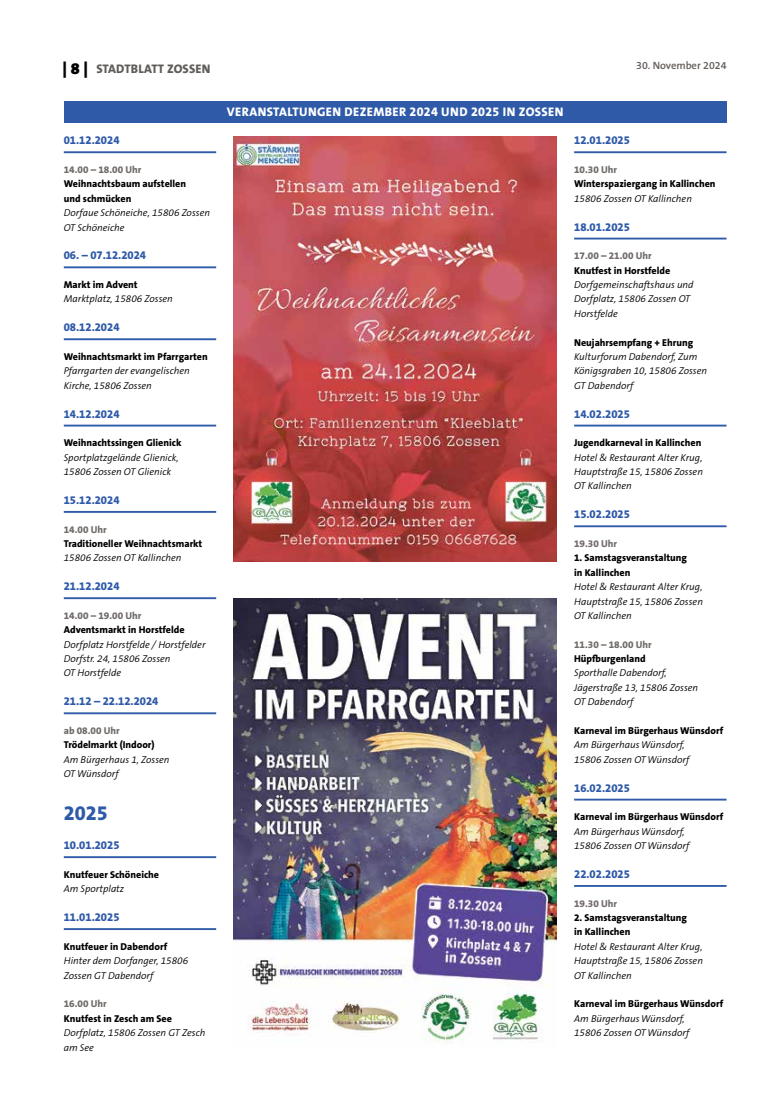
<style>
.page{position:relative;width:762px;height:1117px;background:#fff}
.page>*{position:absolute;margin:0;border:0;box-sizing:border-box;transform-origin:0 0}
.t1{font:800 20px "The Sans B W8";color:#2e5aa8}
.t2{font:800 12.5px "The Sans B W8";letter-spacing:.035em;color:#fff}
.t3{font:800 12.5px "The Sans B W8";letter-spacing:.015em;color:#615c58}
.t4{font:800 11.25px "The Sans B W8";color:#2e5aa8}
.t5{font:600 10.62px "The Sans B W6";color:#615c58}
.t6{font:italic 300 10px/14.4px "The Sans B W4";color:#000}
.t7{font:800 10px/14.4px "The Sans B W8";color:#000}
.t8{font:800 10px "The Sans B W8";color:#716c69}
.s1{font-family:"The Sans B W9";font-weight:900;font-size:16.25px;color:#000}
</style>
<div class="page">
<div style="left:64px;top:101px;width:662px;height:21px;background:#2e5aa8"></div>
<hr style="left:64px;top:151px;width:152px;height:2px;background:#2e5aa8">
<hr style="left:64px;top:266px;width:152px;height:2px;background:#2e5aa8">
<hr style="left:64px;top:338px;width:152px;height:2px;background:#2e5aa8">
<hr style="left:64px;top:424px;width:152px;height:2px;background:#2e5aa8">
<hr style="left:64px;top:511px;width:152px;height:1px;background:#2e5aa8">
<hr style="left:64px;top:597px;width:152px;height:2px;background:#2e5aa8">
<hr style="left:64px;top:712px;width:152px;height:2px;background:#2e5aa8">
<hr style="left:64px;top:856px;width:152px;height:1px;background:#2e5aa8">
<hr style="left:64px;top:927px;width:152px;height:2px;background:#2e5aa8">
<hr style="left:574px;top:151px;width:152px;height:2px;background:#2e5aa8">
<hr style="left:574px;top:237px;width:152px;height:2px;background:#2e5aa8">
<hr style="left:574px;top:424px;width:152px;height:2px;background:#2e5aa8">
<hr style="left:574px;top:525px;width:152px;height:2px;background:#2e5aa8">
<hr style="left:574px;top:798px;width:152px;height:2px;background:#2e5aa8">
<hr style="left:574px;top:884px;width:152px;height:2px;background:#2e5aa8">
<img style="left:234px;top:136px;width:322px;height:425px">
<img style="left:234px;top:598px;width:322px;height:446px">
<p class="t3" style="left:63px;top:61px;width:149px"><span class="s1">| 8 |</span> Stadtblatt Zoss en</p>
<p class="t4" style="left:64px;top:133px;width:57px">01.12.2024</p>
<p class="t8" style="left:64px;top:163px;width:79px">14.00 – 18.00 Uhr</p>
<p class="t7" style="left:64px;top:177px;width:124px">Weihnachtsbaum aufstellen und schmücken</p>
<p class="t6" style="left:64px;top:206px;width:148px">Dorfaue Schöneiche, 15806 Zossen<br>OT Schöneiche</p>
<p class="t4" style="left:64px;top:248px;width:84px">06. – 07.12.2024</p>
<p class="t7" style="left:64px;top:277px;width:75px">Markt im Advent</p>
<p class="t6" style="left:64px;top:292px;width:111px">Marktplatz, 15806 Zossen</p>
<p class="t4" style="left:64px;top:320px;width:57px">08.12.2024</p>
<p class="t7" style="left:64px;top:349px;width:145px">Weihnachtsmarkt im Pfarrgarten</p>
<p class="t6" style="left:64px;top:364px;width:128px">Pfarrgarten der evangelischen<br>Kirche, 15806 Zossen</p>
<p class="t4" style="left:64px;top:406px;width:57px">14.12.2024</p>
<p class="t7" style="left:64px;top:435px;width:119px">Weihnachtssingen Glienick</p>
<p class="t6" style="left:64px;top:450px;width:116px">Sportplatzgelände Glienick,<br>15806 Zossen OT Glienick</p>
<p class="t4" style="left:64px;top:492px;width:57px">15.12.2024</p>
<p class="t8" style="left:64px;top:522px;width:45px">14.00 Uhr</p>
<p class="t7" style="left:64px;top:536px;width:140px">Traditioneller Weihnachtsmarkt</p>
<p class="t6" style="left:64px;top:551px;width:119px">15806 Zossen OT Kallinchen</p>
<p class="t4" style="left:64px;top:579px;width:57px">21.12.2024</p>
<p class="t8" style="left:64px;top:609px;width:79px">14.00 – 19.00 Uhr</p>
<p class="t7" style="left:64px;top:622px;width:122px">Adventsmarkt in Horstfelde</p>
<p class="t6" style="left:64px;top:637px;width:143px">Dorfplatz Horstfelde / Horstfelder<br>Dorfstr. 24, 15806 Zossen<br>OT Horstfelde</p>
<p class="t4" style="left:64px;top:694px;width:96px">21.12 – 22.12.2024</p>
<p class="t8" style="left:64px;top:724px;width:58px">ab 08.00 Uhr</p>
<p class="t7" style="left:64px;top:737px;width:92px">Trödelmarkt (Indoor)</p>
<p class="t6" style="left:64px;top:752px;width:107px">Am Bürgerhaus 1, Zossen<br>OT Wünsdorf</p>
<h1 class="t1" style="left:64px;top:800px;width:46px">2025</h1>
<p class="t4" style="left:64px;top:837px;width:57px">10.01.2025</p>
<p class="t7" style="left:64px;top:867px;width:97px">Knutfeuer Schöneiche</p>
<p class="t6" style="left:64px;top:881px;width:62px">Am Sportplatz</p>
<p class="t4" style="left:64px;top:909px;width:57px">11.01.2025</p>
<p class="t7" style="left:64px;top:939px;width:105px">Knutfeuer in Dabendorf</p>
<p class="t6" style="left:64px;top:953px;width:126px">Hinter dem Dorfanger, 15806<br>Zossen GT Dabendorf</p>
<p class="t8" style="left:64px;top:997px;width:45px">16.00 Uhr</p>
<p class="t7" style="left:64px;top:1010px;width:110px">Knutfest in Zesch am See</p>
<p class="t6" style="left:64px;top:1025px;width:143px">Dorfplatz, 15806 Zossen GT Zesch am See</p>
<p class="t5" style="left:636px;top:59px;width:92px">30. November 2024</p>
<p class="t2" style="left:227px;top:104px;width:338px">veranstaltungen Dezember 2024 und 2025 in Zossen</p>
<p class="t4" style="left:574px;top:133px;width:57px">12.01.2025</p>
<p class="t8" style="left:574px;top:163px;width:45px">10.30 Uhr</p>
<p class="t7" style="left:574px;top:177px;width:143px">Winterspaziergang in Kallinchen</p>
<p class="t6" style="left:574px;top:191px;width:119px">15806 Zossen OT Kallinchen</p>
<p class="t4" style="left:574px;top:219px;width:57px">18.01.2025</p>
<p class="t8" style="left:574px;top:249px;width:79px">17.00 – 21.00 Uhr</p>
<p class="t7" style="left:574px;top:263px;width:98px">Knutfest in Horstfelde</p>
<p class="t6" style="left:574px;top:278px;width:121px">Dorfgemeinschaftshaus und<br>Dorfplatz, 15806 Zossen OT<br>Horstfelde</p>
<p class="t7" style="left:574px;top:335px;width:121px">Neujahrsempfang + Ehrung</p>
<p class="t6" style="left:574px;top:349px;width:134px">Kulturforum Dabendorf, Zum<br>Königsgraben 10, 15806 Zossen<br>GT Dabendorf</p>
<p class="t4" style="left:574px;top:406px;width:57px">14.02.2025</p>
<p class="t7" style="left:574px;top:435px;width:129px">Jugendkarneval in Kallinchen</p>
<p class="t6" style="left:574px;top:450px;width:130px;text-align:justify">Hotel &amp; Restaurant Alter Krug, Hauptstraße 15, 15806 Zossen OT Kallinchen</p>
<p class="t4" style="left:574px;top:507px;width:57px">15.02.2025</p>
<p class="t8" style="left:574px;top:537px;width:45px">19.30 Uhr</p>
<p class="t7" style="left:574px;top:550px;width:114px">1. Samstagsveranstaltung in Kallinchen</p>
<p class="t6" style="left:574px;top:579px;width:130px;text-align:justify">Hotel &amp; Restaurant Alter Krug, Hauptstraße 15, 15806 Zossen OT Kallinchen</p>
<p class="t8" style="left:574px;top:637px;width:79px">11.30 – 18.00 Uhr</p>
<p class="t7" style="left:574px;top:651px;width:73px">Hüpfburgenland</p>
<p class="t6" style="left:574px;top:666px;width:126px">Sporthalle Dabendorf,<br>Jägerstraße 13, 15806 Zossen<br>OT Dabendorf</p>
<p class="t7" style="left:574px;top:723px;width:151px">Karneval im Bürgerhaus Wünsdorf</p>
<p class="t6" style="left:574px;top:738px;width:117px">Am Bürgerhaus Wünsdorf,<br>15806 Zossen OT Wünsdorf</p>
<p class="t4" style="left:574px;top:780px;width:57px">16.02.2025</p>
<p class="t7" style="left:574px;top:809px;width:151px">Karneval im Bürgerhaus Wünsdorf</p>
<p class="t6" style="left:574px;top:824px;width:117px">Am Bürgerhaus Wünsdorf,<br>15806 Zossen OT Wünsdorf</p>
<p class="t4" style="left:574px;top:866px;width:57px">22.02.2025</p>
<p class="t8" style="left:574px;top:896px;width:45px">19.30 Uhr</p>
<p class="t7" style="left:574px;top:910px;width:114px">2. Samstagsveranstaltung in Kallinchen</p>
<p class="t6" style="left:574px;top:939px;width:130px;text-align:justify">Hotel &amp; Restaurant Alter Krug, Hauptstraße 15, 15806 Zossen OT Kallinchen</p>
<p class="t7" style="left:574px;top:996px;width:151px">Karneval im Bürgerhaus Wünsdorf</p>
<p class="t6" style="left:574px;top:1011px;width:117px">Am Bürgerhaus Wünsdorf,<br>15806 Zossen OT Wünsdorf</p>
</div>
